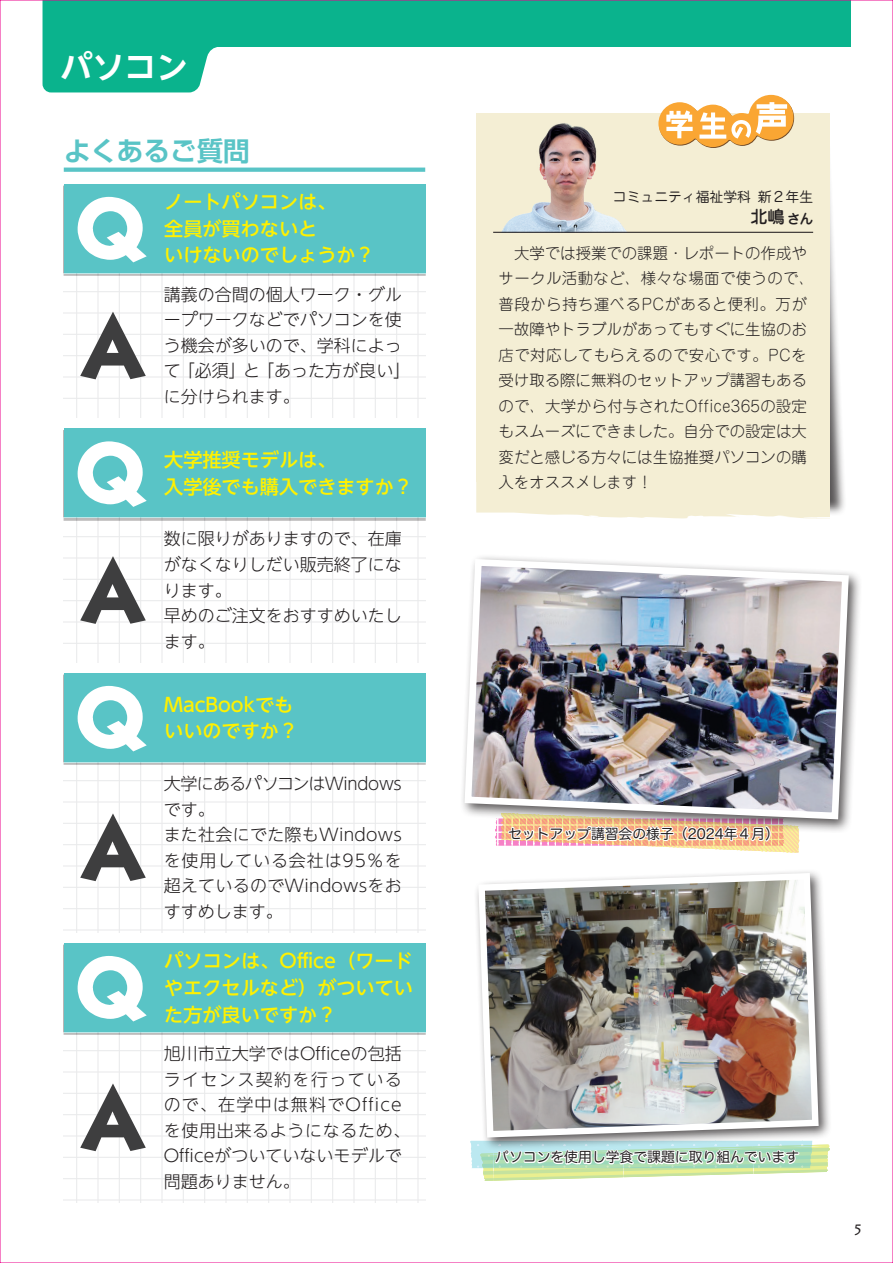
<style>
.page{position:relative;width:893px;height:1263px;background:#fff}
.page>*{position:absolute;margin:0;border:0;box-sizing:border-box;transform-origin:0 0}
.t1{font:700 31.95px "UD Shin Go NT Pro De";color:#fff}
.t2{font:700 26.55px "Shin Go Pro De";color:#59c4c6}
.t3{font:500 19.2px/26.5px "UD Shin Go NT Pro";color:#fff101}
.t4{font:300 16.95px/25.5px "UD Shin Go NT Pro";color:#231f20}
.t5{font:500 16.95px "Jun 34 Pro";color:#231f20}
.t6{font:300 15.45px/25.5px "Jun 101 Pro";color:#231f20}
.t7{font:14.85px "Lithos Pro";color:#231f20}
.t8{font:13.8px "Hira Maru Std N W4";color:#231f20}
.t9{font:13.8px "Jun 201 Pro";color:#231f20}
.s1{font-size:13.8px}
</style>
<div class="page">
<div style="left:494px;top:138px;width:353px;height:378px;background:#231f20;opacity:.75"></div>
<svg style="left:470px;top:1140px;width:358px;height:41px"></svg>
<div style="left:43px;top:0;width:807px;height:47px;background:#0ab38d"></div>
<svg style="left:43px;top:47px;width:174px;height:45px"></svg>
<div style="left:64px;top:184px;width:361px;height:89px;background:#59c4c6"></div>
<svg style="left:78px;top:197px;width:69px;height:65px"></svg>
<svg style="left:64px;top:273px;width:361px;height:145px"></svg>
<svg style="left:80px;top:312px;width:66px;height:67px"></svg>
<div style="left:64px;top:428px;width:361px;height:90px;background:#59c4c6"></div>
<svg style="left:78px;top:441px;width:69px;height:66px"></svg>
<svg style="left:64px;top:518px;width:361px;height:144px"></svg>
<svg style="left:80px;top:556px;width:66px;height:68px"></svg>
<div style="left:64px;top:673px;width:361px;height:89px;background:#59c4c6"></div>
<svg style="left:78px;top:686px;width:69px;height:65px"></svg>
<svg style="left:64px;top:762px;width:361px;height:170px"></svg>
<svg style="left:80px;top:813px;width:66px;height:68px"></svg>
<div style="left:64px;top:943px;width:361px;height:89px;background:#59c4c6"></div>
<svg style="left:78px;top:956px;width:69px;height:65px"></svg>
<svg style="left:64px;top:1032px;width:361px;height:170px"></svg>
<svg style="left:80px;top:1083px;width:66px;height:68px"></svg>
<svg style="left:64px;top:168px;width:361px;height:4px"></svg>
<svg style="left:476px;top:482px;width:353px;height:37px"></svg>
<div style="left:476px;top:114px;width:353px;height:368px;background:#f4eed4"></div>
<svg style="left:658px;top:95px;width:136px;height:53px"></svg>
<div style="left:459px;top:554px;width:404px;height:279px;background:#231f20;opacity:.75"></div>
<img style="left:461px;top:555px;width:391px;height:268px">
<div style="left:474px;top:868px;width:358px;height:283px;background:#231f20;opacity:.75"></div>
<img style="left:475px;top:870px;width:347px;height:271px">
<img style="left:495px;top:779px;width:305px;height:74px">
<img style="left:493px;top:123px;width:136px;height:109px">
<hr style="left:493px;top:232px;width:320px;height:1px;background:#231f20">
<h1 class="t1" style="left:61px;top:41px;width:129px">パソコン</h1>
<h2 class="t2" style="left:64px;top:129px;width:188px">よくあるご質問</h2>
<p class="t3" style="left:164px;top:188px;width:212px">ノートパソコンは、<br>全員が買わないと<br>いけないのでしょうか？</p>
<p class="t4" style="left:164px;top:281px;width:248px">講義の合間の個人ワーク・グループワークなどでパソコンを使う機会が多いので、学科によって「必須」と「あった方が良い」に分けられます。</p>
<p class="t3" style="left:164px;top:446px;width:250px">大学推奨モデルは、<br>入学後でも購入できますか？</p>
<p class="t4" style="left:164px;top:526px;width:240px">数に限りがありますので、在庫がなくなりしだい販売終了になります。<br>早めのご注文をおすすめいたします。</p>
<p class="t3" style="left:164px;top:690px;width:135px">MacBookでもいいのですか？</p>
<p class="t4" style="left:164px;top:770px;width:240px">大学にあるパソコンはWindowsです。<br>また社会にでた際もWindowsを使用している会社は95％を超えているのでWindowsをおすすめします。</p>
<p class="t3" style="left:164px;top:947px;width:250px;text-align:justify">パソコンは、Office（ワードやエクセルなど）がついていた方が良いですか？</p>
<p class="t4" style="left:164px;top:1040px;width:248px">旭川市立大学ではOfficeの包括ライセンス契約を行っているので、在学中は無料でOfficeを使用出来るようになるため、<br>Officeがついていないモデルで問題ありません。</p>
<p class="t9" style="left:613px;top:186px;width:202px">コミュニティ福祉学科 新２年生</p>
<p class="t5" style="left:751px;top:203px;width:64px">北嶋 <span class="s1">さん</span></p>
<p class="t6" style="left:499px;top:238px;width:317px">　大学では授業での課題・レポートの作成やサークル活動など、様々な場面で使うので、普段から持ち運べるPCがあると便利。万が一故障やトラブルがあってもすぐに生協のお店で対応してもらえるので安心です。PCを受け取る際に無料のセットアップ講習もあるので、大学から付与されたOffice365の設定もスムーズにできました。自分での設定は大変だと感じる方々には生協推奨パソコンの購入をオススメします！</p>
<p class="t8" style="left:508px;top:824px;width:272px">セットアップ講習会の様子（2024年４月）</p>
<p class="t8" style="left:495px;top:1147px;width:306px">パソコンを使用し学食で課題に取り組んでいます</p>
<p class="t7" style="left:853px;top:1221px;width:12px">5</p>
</div>
